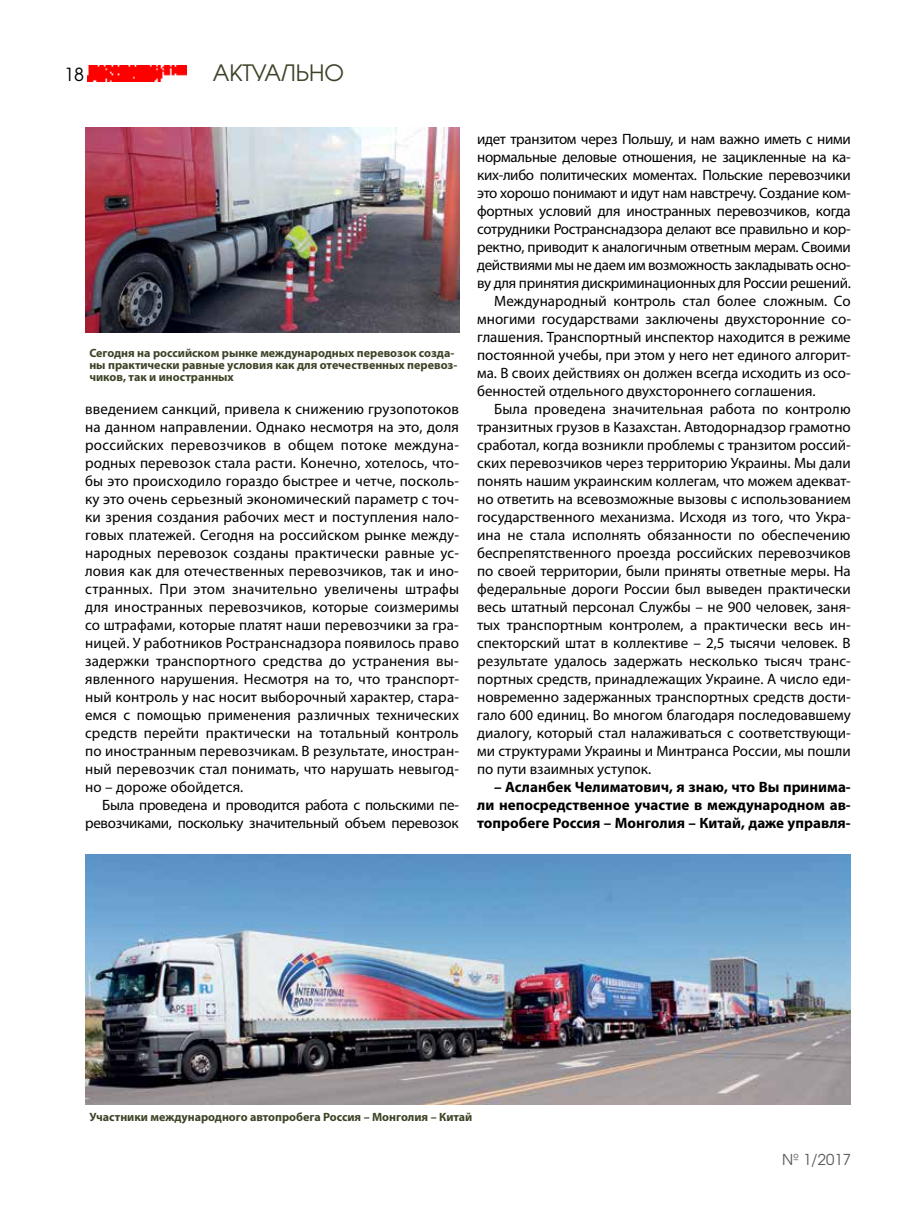
<style>
.page{position:relative;width:915px;height:1212px;background:#fff}
.page>*{position:absolute;margin:0;border:0;box-sizing:border-box;transform-origin:0 0}
.t1{font:22.5px "AG Avalanche C";color:#3c4427}
.t2{font:18px "AG Avalanche C";color:#000}
.t3{font:15px/18px "Myriad Pro";color:#000;text-align:justify}
.t4{font:15px/18px "Myriad Pro";letter-spacing:-.02em;color:#000;text-align:right}
.t5{font:700 15px/18px "Myriad Pro";color:#000;text-align:justify}
.t6{font:15px "AG Avalanche C";color:#58595b}
.t7{font:700 12px/12px "Myriad Pro";color:#3c4427}
</style>
<div class="page">
<img style="left:88px;top:65px;width:99px;height:17px">
<img style="left:85px;top:128px;width:374px;height:205px">
<img style="left:85px;top:855px;width:765px;height:250px">
<p class="t2" style="left:64px;top:63px;width:21px">18</p>
<h1 class="t1" style="left:213px;top:59px;width:133px">АКТУАЛЬНО</h1>
<p class="t7" style="left:89px;top:347px;width:369px">Сегодня на российском рынке международных перевозок созда&shy;ны практически равные условия как для отечественных перевоз&shy;чиков, так и иностранных</p>
<p class="t3" style="left:85px;top:400px;width:375px">введением санкций, привела к снижению грузопотоков на данном направлении. Однако несмотря на это, доля российских перевозчиков в общем потоке междуна&shy;родных перевозок стала расти. Конечно, хотелось, что&shy;бы это происходило гораздо быстрее и четче, посколь&shy;ку это очень серьезный экономический параметр с точ&shy;ки зрения создания рабочих мест и поступления нало&shy;говых платежей. Сегодня на российском рынке между&shy;народных перевозок созданы практически равные ус&shy;ловия как для отечественных перевозчиков, так и ино&shy;странных. При этом значительно увеличены штрафы для иностранных перевозчиков, которые соизмеримы со штрафами, которые платят наши перевозчики за гра&shy;ницей. У работников Ространснадзора появилось право задержки транспортного средства до устранения вы&shy;явленного нарушения. Несмотря на то, что транспорт&shy;ный контроль у нас носит выборочный характер, стара&shy;емся с помощью применения различных технических средств перейти практически на тотальный контроль по иностранным перевозчикам. В результате, иностран&shy;ный перевозчик стал понимать, что нарушать невыгод&shy;но – дороже обойдется.</p>
<p class="t4" style="left:85px;top:796px;width:375px">Была проведена и проводится работа с польскими пе&shy;ревозчиками, поскольку значительный объем перевозок</p>
<p class="t4" style="left:477px;top:130px;width:375px">идет транзитом через Польшу, и нам важно иметь с ними</p>
<p class="t4" style="left:477px;top:148px;width:375px">нормальные деловые отношения, не зацикленные на ка-</p>
<p class="t4" style="left:477px;top:166px;width:375px">ких-либо политических моментах. Польские перевозчики</p>
<p class="t4" style="left:477px;top:184px;width:375px">это хорошо понимают и идут нам навстречу. Создание ком-</p>
<p class="t3" style="left:477px;top:202px;width:375px">фортных условий для иностранных перевозчиков, когда</p>
<p class="t4" style="left:477px;top:220px;width:375px">сотрудники Ространснадзора делают все правильно и кор-</p>
<p class="t4" style="left:477px;top:238px;width:375px">ректно, приводит к аналогичным ответным мерам. Своими</p>
<p class="t4" style="left:477px;top:256px;width:375px">действиями мы не даем им возможность закладывать осно-</p>
<p class="t4" style="left:477px;top:274px;width:375px">ву для принятия дискриминационных для России решений.</p>
<p class="t3" style="left:494px;top:292px;width:358px">Международный контроль стал более сложным. Со</p>
<p class="t3" style="left:477px;top:310px;width:375px">многими государствами заключены двухсторонние со-</p>
<p class="t3" style="left:477px;top:328px;width:375px">глашения. Транспортный инспектор находится в режиме</p>
<p class="t3" style="left:477px;top:346px;width:375px">постоянной учебы, при этом у него нет единого алгорит-</p>
<p class="t3" style="left:477px;top:364px;width:375px">ма. В своих действиях он должен всегда исходить из осо-</p>
<p class="t3" style="left:477px;top:382px;width:340px">бенностей отдельного двухстороннего соглашения.</p>
<p class="t3" style="left:494px;top:400px;width:358px">Была проведена значительная работа по контролю</p>
<p class="t3" style="left:477px;top:418px;width:375px">транзитных грузов в Казахстан. Автодорнадзор грамотно</p>
<p class="t3" style="left:477px;top:436px;width:375px">сработал, когда возникли проблемы с транзитом россий-</p>
<p class="t3" style="left:477px;top:454px;width:375px">ских перевозчиков через территорию Украины. Мы дали</p>
<p class="t3" style="left:477px;top:472px;width:375px">понять нашим украинским коллегам, что можем адекват-</p>
<p class="t3" style="left:477px;top:490px;width:375px">но ответить на всевозможные вызовы с использованием</p>
<p class="t3" style="left:477px;top:508px;width:375px">государственного механизма. Исходя из того, что Укра-</p>
<p class="t3" style="left:477px;top:526px;width:375px">ина не стала исполнять обязанности по обеспечению</p>
<p class="t3" style="left:477px;top:544px;width:375px">беспрепятственного проезда российских перевозчиков</p>
<p class="t3" style="left:477px;top:562px;width:375px">по своей территории, были приняты ответные меры. На</p>
<p class="t3" style="left:477px;top:580px;width:375px">федеральные дороги России был выведен практически</p>
<p class="t3" style="left:477px;top:598px;width:375px">весь штатный персонал Службы – не 900 человек, заня-</p>
<p class="t3" style="left:477px;top:616px;width:375px">тых транспортным контролем, а практически весь ин-</p>
<p class="t3" style="left:477px;top:634px;width:375px">спекторский штат в коллективе – 2,5 тысячи человек. В</p>
<p class="t3" style="left:477px;top:652px;width:375px">результате удалось задержать несколько тысяч транс-</p>
<p class="t3" style="left:477px;top:670px;width:375px">портных средств, принадлежащих Украине. А число еди-</p>
<p class="t3" style="left:477px;top:688px;width:375px">новременно задержанных транспортных средств дости-</p>
<p class="t3" style="left:477px;top:706px;width:375px">гало 600 единиц. Во многом благодаря последовавшему</p>
<p class="t3" style="left:477px;top:724px;width:375px">диалогу, который стал налаживаться с соответствующи-</p>
<p class="t3" style="left:477px;top:742px;width:375px">ми структурами Украины и Минтранса России, мы пошли</p>
<p class="t3" style="left:477px;top:760px;width:175px">по пути взаимных уступок.</p>
<p class="t5" style="left:477px;top:777px;width:375px;text-indent:17px">– Асланбек Челиматович, я знаю, что Вы принима&shy;ли непосредственное участие в международном ав&shy;топробеге Россия – Монголия – Китай, даже управля-</p>
<p class="t7" style="left:90px;top:1110px;width:384px">Участники международного автопробега Россия – Монголия – Китай</p>
<p class="t6" style="left:781px;top:1150px;width:70px">№ 1/2017</p>
</div>
